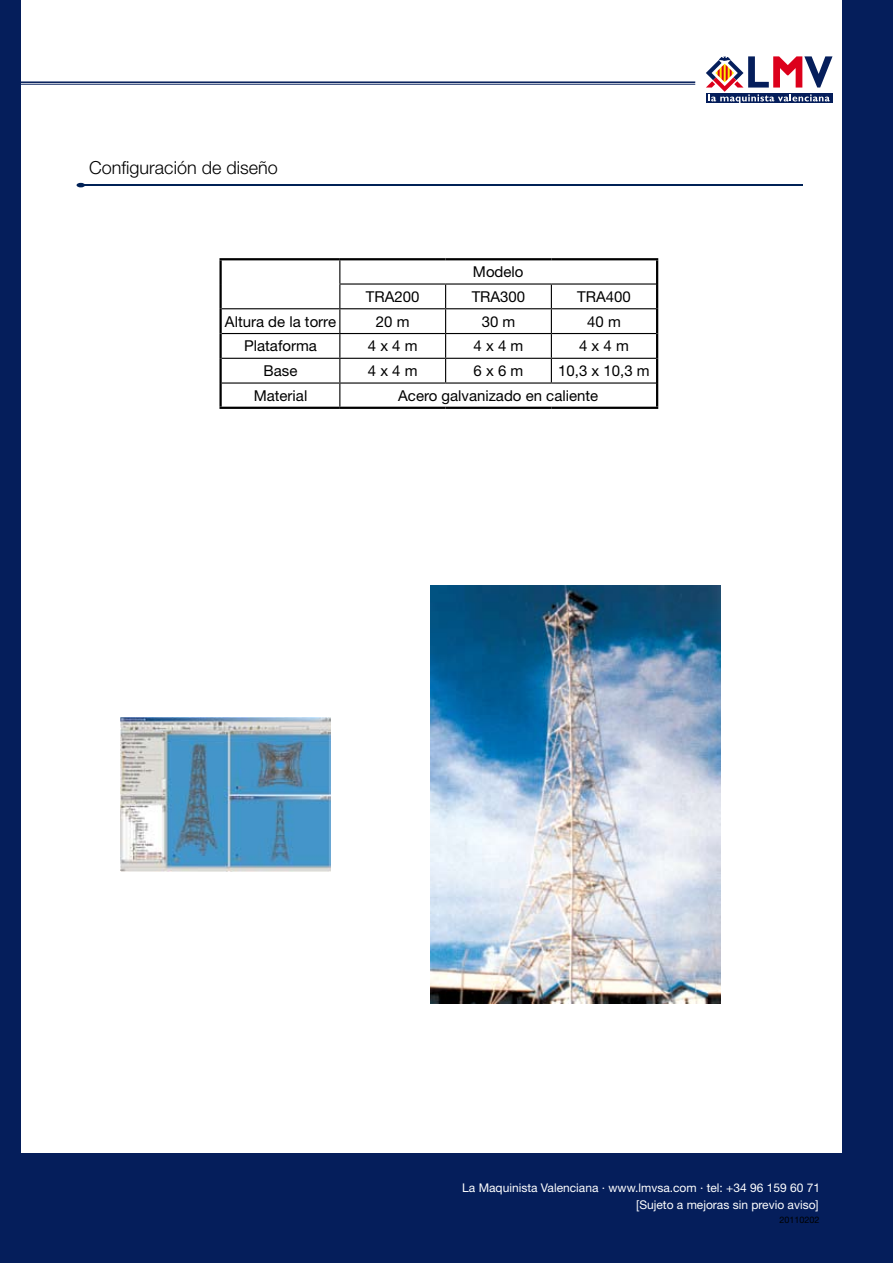
<style>
.page{position:relative;width:893px;height:1263px;background:#fff}
.page>*{position:absolute;margin:0;border:0;box-sizing:border-box;transform-origin:0 0}
.t1{font:300 18px "Helvetica Neue LT Std";color:#000}
.t2{font:15px "Helvetica Neue LT Std";color:#000}
.t3{font:12px "Helvetica Neue LT Std";color:#fff}
.t4{font:9px "Helvetica Neue LT Std";color:#000}
</style>
<div class="page">
<img style="left:431px;top:585px;width:289px;height:418px">
<img style="left:120px;top:717px;width:211px;height:155px">
<div style="left:842px;top:0;width:51px;height:1263px;background:#051e5b"></div>
<svg style="left:706px;top:56px;width:126px;height:47px"></svg>
<div style="left:0;top:0;width:21px;height:1263px;background:#051e5b"></div>
<div style="left:0;top:1153px;width:893px;height:110px;background:#051e5b"></div>
<hr style="left:0;top:81px;width:695px;height:2px;background:#051e5b">
<hr style="left:0;top:84px;width:695px;height:1px;background:#051e5b">
<svg style="left:222px;top:260px;width:434px;height:147px"></svg>
<hr style="left:219px;top:260px;width:3px;height:24px;background:#000">
<hr style="left:219px;top:284px;width:3px;height:25px;background:#000">
<hr style="left:219px;top:258px;width:121px;height:2px;background:#000">
<hr style="left:340px;top:258px;width:106px;height:2px;background:#000">
<hr style="left:446px;top:258px;width:105px;height:2px;background:#000">
<hr style="left:551px;top:258px;width:107px;height:2px;background:#000">
<hr style="left:656px;top:260px;width:2px;height:24px;background:#000">
<hr style="left:339px;top:283px;width:107px;height:2px;background:#000">
<hr style="left:446px;top:283px;width:105px;height:2px;background:#000">
<hr style="left:551px;top:283px;width:105px;height:2px;background:#000">
<hr style="left:656px;top:284px;width:2px;height:25px;background:#000">
<hr style="left:219px;top:309px;width:3px;height:24px;background:#000">
<hr style="left:656px;top:309px;width:2px;height:24px;background:#000">
<hr style="left:219px;top:333px;width:3px;height:25px;background:#000">
<hr style="left:656px;top:333px;width:2px;height:25px;background:#000">
<hr style="left:219px;top:358px;width:3px;height:25px;background:#000">
<svg style="left:445px;top:285px;width:1px;height:97px"></svg>
<svg style="left:551px;top:285px;width:1px;height:97px"></svg>
<hr style="left:656px;top:358px;width:2px;height:25px;background:#000">
<hr style="left:219px;top:383px;width:3px;height:24px;background:#000">
<hr style="left:222px;top:308px;width:118px;height:1px;background:#000">
<hr style="left:340px;top:308px;width:106px;height:1px;background:#000">
<hr style="left:446px;top:308px;width:105px;height:1px;background:#000">
<hr style="left:551px;top:308px;width:105px;height:1px;background:#000">
<hr style="left:222px;top:333px;width:118px;height:1px;background:#000">
<hr style="left:340px;top:333px;width:106px;height:1px;background:#000">
<hr style="left:446px;top:333px;width:105px;height:1px;background:#000">
<hr style="left:551px;top:333px;width:105px;height:1px;background:#000">
<hr style="left:222px;top:358px;width:118px;height:1px;background:#000">
<hr style="left:340px;top:358px;width:106px;height:1px;background:#000">
<hr style="left:446px;top:358px;width:105px;height:1px;background:#000">
<hr style="left:551px;top:358px;width:105px;height:1px;background:#000">
<hr style="left:222px;top:382px;width:118px;height:2px;background:#000">
<hr style="left:340px;top:382px;width:106px;height:2px;background:#000">
<hr style="left:446px;top:382px;width:105px;height:2px;background:#000">
<hr style="left:551px;top:382px;width:105px;height:2px;background:#000">
<hr style="left:219px;top:407px;width:121px;height:2px;background:#000">
<hr style="left:340px;top:407px;width:106px;height:2px;background:#000">
<hr style="left:446px;top:407px;width:105px;height:2px;background:#000">
<hr style="left:551px;top:407px;width:107px;height:2px;background:#000">
<svg style="left:339px;top:260px;width:1px;height:147px"></svg>
<hr style="left:656px;top:383px;width:2px;height:24px;background:#000">
<hr style="left:81px;top:184px;width:722px;height:2px;background:#002156">
<svg style="left:77px;top:183px;width:8px;height:4px"></svg>
<p class="t1" style="left:89px;top:157px;width:190px">Configuración de diseño</p>
<p class="t2" style="left:473px;top:263px;width:52px">Modelo</p>
<p class="t2" style="left:366px;top:287px;width:55px">TRA200</p>
<p class="t2" style="left:472px;top:287px;width:55px">TRA300</p>
<p class="t2" style="left:577px;top:287px;width:55px">TRA400</p>
<p class="t2" style="left:225px;top:312px;width:113px">Altura de la torre</p>
<p class="t2" style="left:376px;top:312px;width:35px">20 m</p>
<p class="t2" style="left:482px;top:312px;width:35px">30 m</p>
<p class="t2" style="left:587px;top:312px;width:35px">40 m</p>
<p class="t2" style="left:244px;top:337px;width:74px">Plataforma</p>
<p class="t2" style="left:368px;top:337px;width:51px">4 x 4 m</p>
<p class="t2" style="left:474px;top:337px;width:51px">4 x 4 m</p>
<p class="t2" style="left:579px;top:337px;width:51px">4 x 4 m</p>
<p class="t2" style="left:264px;top:362px;width:35px">Base</p>
<p class="t2" style="left:368px;top:362px;width:51px">4 x 4 m</p>
<p class="t2" style="left:474px;top:362px;width:51px">6 x 6 m</p>
<p class="t2" style="left:558px;top:362px;width:93px">10,3 x 10,3 m</p>
<p class="t2" style="left:254px;top:386px;width:55px">Material</p>
<p class="t2" style="left:398px;top:386px;width:201px">Acero galvanizado en caliente</p>
<p class="t3" style="left:462px;top:1181px;width:359px">La Maquinista Valenciana · www.lmvsa.com · tel: +34 96 159 60 71</p>
<p class="t4" style="left:780px;top:1215px;width:42px">20110202</p>
<p class="t3" style="left:636px;top:1197px;width:184px">[Sujeto a mejoras sin previo aviso]</p>
</div>
